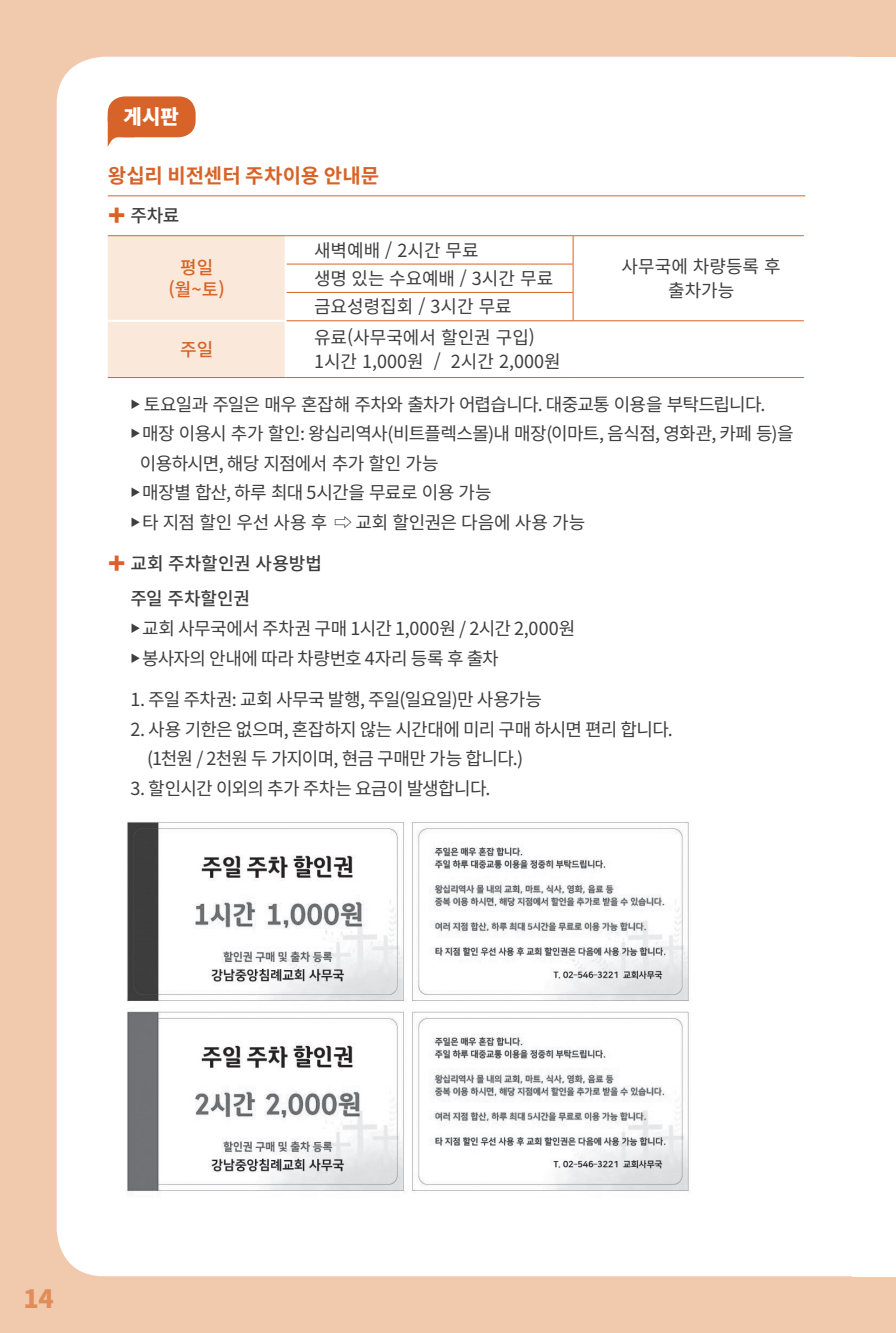
<style>
.page{position:relative;width:896px;height:1333px;background:#fff}
.page>*{position:absolute;margin:0;border:0;box-sizing:border-box;transform-origin:0 0}
.t1{font:900 25.2px "Noto Sans CJ Kkr";color:#e18d5a}
.t2{font:700 20px "Noto Sans CJ Kkr";color:#d76329}
.t3{font:900 20px "Noto Sans CJ Kkr";color:#fff}
.t4{font:18px/29.6px "Noto Sans CJ Kkr";letter-spacing:-.025em;color:#3e3e3f}
.t5{font:18px/24px "Noto Sans CJ Kkr";color:#3e3e3f}
.t6{font:500 18px/35.2px "Noto Sans CJ Kkr";letter-spacing:-.005em;color:#3e3e3f}
.t7{font:500 18px/21.6px "Noto Sans CJ Kkr";color:#d76329;text-align:center}
.s1{font-weight:400;color:#d76329}
</style>
<div class="page">
<div style="left:0;top:0;width:896px;height:1332px;background:#f1c9ad"></div>
<div style="left:57px;top:57px;width:839px;height:1219px;background:#fff;border-radius:47px"></div>
<div style="left:851px;top:57px;width:45px;height:1219px;background:#fff"></div>
<div style="left:108px;top:236px;width:177px;height:141px;background:#fae8da"></div>
<hr style="left:108px;top:320px;width:179px;height:2px;background:#fff">
<hr style="left:108px;top:235px;width:178px;height:1px;background:#d76329">
<hr style="left:286px;top:235px;width:287px;height:1px;background:#d76329">
<hr style="left:573px;top:235px;width:231px;height:1px;background:#d76329">
<hr style="left:287px;top:264px;width:286px;height:1px;background:#d76329">
<hr style="left:287px;top:292px;width:286px;height:1px;background:#d76329">
<svg style="left:573px;top:236px;width:1px;height:84px"></svg>
<hr style="left:108px;top:377px;width:178px;height:1px;background:#d76329">
<hr style="left:287px;top:320px;width:286px;height:1px;background:#d76329">
<hr style="left:286px;top:377px;width:287px;height:1px;background:#d76329">
<hr style="left:573px;top:377px;width:231px;height:1px;background:#d76329">
<hr style="left:573px;top:320px;width:231px;height:1px;background:#d76329">
<hr style="left:108px;top:195px;width:697px;height:1px;background:#d76329">
<div style="left:108px;top:96px;width:88px;height:41px;background:#d76329;border-radius:17px"></div>
<svg style="left:108px;top:124px;width:27px;height:23px"></svg>
<img style="left:127px;top:822px;width:562px;height:370px">
<p class="t3" style="left:123px;top:106px;width:57px">게시판</p>
<p class="t2" style="left:108px;top:165px;width:273px">왕십리 비전센터 주차이용 안내문</p>
<p class="t6" style="left:108px;top:198px;width:73px"><span class="s1">✚</span> 주차료</p>
<p class="t7" style="left:169px;top:257px;width:58px">평일 (월~토)</p>
<p class="t5" style="left:314px;top:238px;width:166px">새벽예배 / 2시간 무료</p>
<p class="t5" style="left:314px;top:265px;width:241px;line-height:28.4px">생명 있는 수요예배 / 3시간 무료 금요성령집회 / 3시간 무료</p>
<p class="t5" style="left:621px;top:255px;width:161px;text-align:center">사무국에 차량등록 후 출차가능</p>
<p class="t5" style="left:314px;top:326px;width:248px">유료(사무국에서 할인권 구입)<br>1시간 1,000원 / 2시간 2,000원</p>
<p class="t4" style="left:130px;top:389px;width:636px"><sup>▶</sup> 토요일과 주일은 매우 혼잡해 주차와 출차가 어렵습니다. 대중교통 이용을 부탁드립니다.</p>
<p class="t4" style="left:130px;top:419px;width:665px"><sup>▶</sup> 매장 이용시 추가 할인: 왕십리역사(비트플렉스몰)내 매장(이마트, 음식점, 영화관, 카페 등)을</p>
<p class="t4" style="left:140px;top:449px;width:300px">이용하시면, 해당 지점에서 추가 할인 가능</p>
<p class="t4" style="left:130px;top:478px;width:363px"><sup>▶</sup> 매장별 합산, 하루 최대 5시간을 무료로 이용 가능</p>
<p class="t4" style="left:130px;top:508px;width:456px"><sup>▶</sup> 타 지점 할인 우선 사용 후 ⇨ 교회 할인권은 다음에 사용 가능</p>
<p class="t6" style="left:130px;top:546px;width:193px;text-indent:-23px"><span class="s1">✚</span> 교회 주차할인권 사용방법 주일 주차할인권</p>
<p class="t4" style="left:130px;top:614px;width:446px"><sup>▶</sup> 교회 사무국에서 주차권 구매 1시간 1,000원 / 2시간 2,000원 <sup>▶</sup> 봉사자의 안내에 따라 차량번호 4자리 등록 후 출차</p>
<p class="t4" style="left:130px;top:685px;width:413px">1. 주일 주차권: 교회 사무국 발행, 주일(일요일)만 사용가능</p>
<p class="t4" style="left:147px;top:714px;width:527px;text-indent:-17px">2. 사용 기한은 없으며, 혼잡하지 않는 시간대에 미리 구매 하시면 편리 합니다. (1천원 / 2천원 두 가지이며, 현금 구매만 가능 합니다.)</p>
<p class="t4" style="left:130px;top:774px;width:362px">3. 할인시간 이외의 추가 주차는 요금이 발생합니다.</p>
<p class="t7" style="left:180px;top:339px;width:35px">주일</p>
<h1 class="t1" style="left:23px;top:1284px;width:32px">14</h1>
</div>
